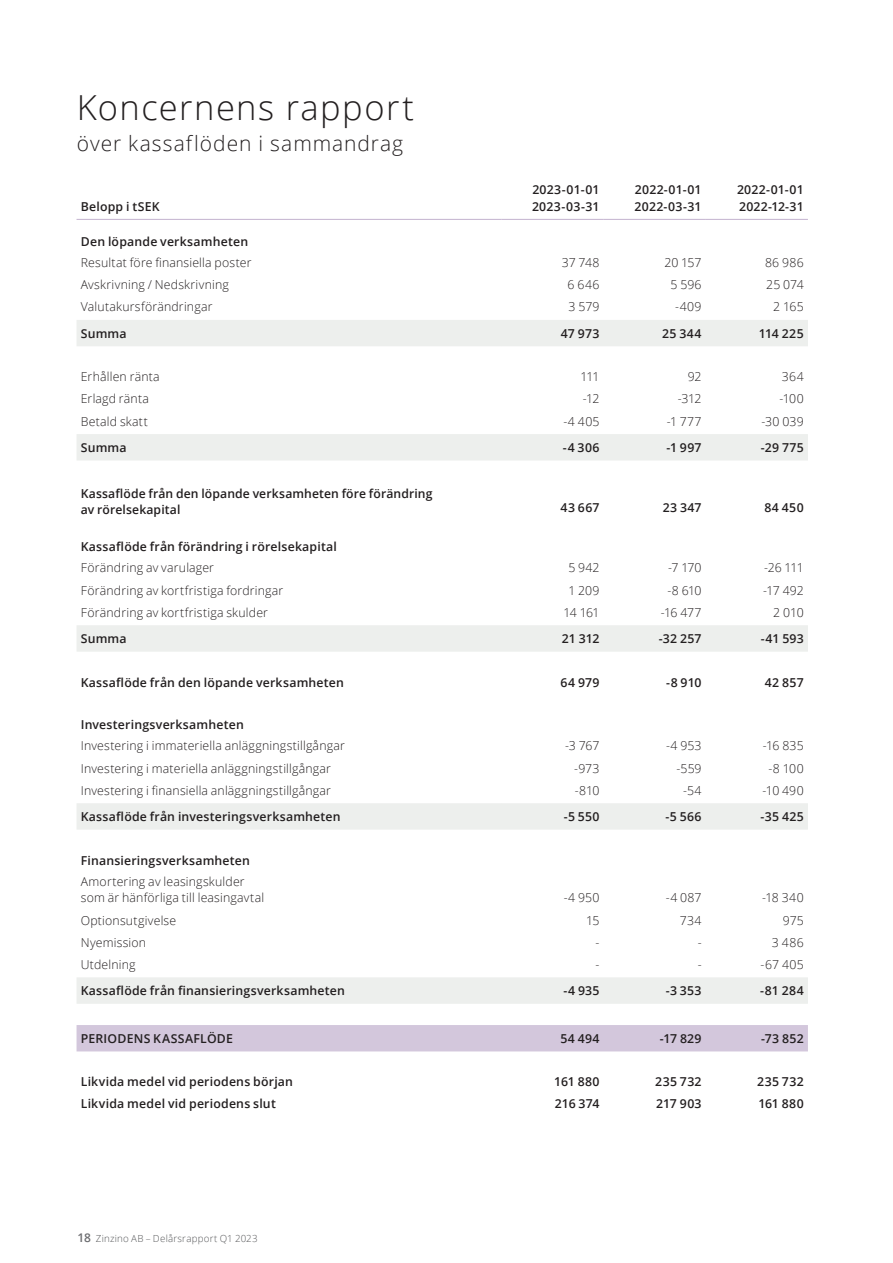
<style>
.page{position:relative;width:893px;height:1263px;background:#fff}
.page>*{position:absolute;margin:0;border:0;box-sizing:border-box;transform-origin:0 0}
.Headline{font:300 34.5px "Open Sans";letter-spacing:.04em;color:#231f20}
.Subhead_14{font:300 21px "Open Sans";letter-spacing:.045em;color:#231f20}
.t1{font:300 12.3px/16.5px "Open Sans";letter-spacing:.015em;color:#231f20}
.t2{font:600 12.3px/16.5px "Open Sans";letter-spacing:.015em;color:#231f20}
.t3{font:300 9.75px "Open Sans";letter-spacing:.025em;color:#57585a}
.s1{font-weight:600;font-size:12px;color:#6c6d70}
</style>
<div class="page">
<svg style="left:77px;top:320px;width:731px;height:684px"></svg>
<div style="left:77px;top:1025px;width:731px;height:26px;background:#d3c7dc"></div>
<hr style="left:77px;top:219px;width:425px;height:1px;background:#c3b2cf">
<hr style="left:502px;top:219px;width:102px;height:1px;background:#c3b2cf">
<hr style="left:604px;top:219px;width:102px;height:1px;background:#c3b2cf">
<hr style="left:706px;top:219px;width:102px;height:1px;background:#c3b2cf">
<p class="Headline" style="left:77px;top:84px;width:339px">Koncernens rapport</p>
<p class="Subhead_14" style="left:77px;top:129px;width:328px">över kassaflöden i sammandrag</p>
<p class="t2" style="left:81px;top:198px;width:80px">Belopp i tSEK</p>
<p class="t2" style="left:532px;top:181px;width:69px">2023-01-01</p>
<p class="t2" style="left:532px;top:198px;width:69px">2023-03-31</p>
<p class="t2" style="left:635px;top:181px;width:68px">2022-01-01</p>
<p class="t2" style="left:635px;top:198px;width:69px">2022-03-31</p>
<p class="t2" style="left:737px;top:181px;width:68px">2022-01-01</p>
<p class="t2" style="left:739px;top:198px;width:66px">2022-12-31</p>
<p class="t2" style="left:81px;top:233px;width:169px">Den löpande verksamheten</p>
<p class="t1" style="left:81px;top:254px;width:172px">Resultat före finansiella poster</p>
<p class="t1" style="left:562px;top:254px;width:39px">37 748</p>
<p class="t1" style="left:664px;top:254px;width:39px">20 157</p>
<p class="t1" style="left:765px;top:254px;width:40px">86 986</p>
<p class="t1" style="left:81px;top:276px;width:150px">Avskrivning / Nedskrivning</p>
<p class="t1" style="left:568px;top:276px;width:33px">6 646</p>
<p class="t1" style="left:670px;top:276px;width:33px">5 596</p>
<p class="t1" style="left:766px;top:276px;width:39px">25 074</p>
<p class="t1" style="left:81px;top:298px;width:133px">Valutakursförändringar</p>
<p class="t1" style="left:569px;top:298px;width:33px">3 579</p>
<p class="t1" style="left:675px;top:298px;width:28px">-409</p>
<p class="t1" style="left:773px;top:298px;width:32px">2 165</p>
<p class="t2" style="left:81px;top:325px;width:47px">Summa</p>
<p class="t2" style="left:561px;top:325px;width:40px">47 973</p>
<p class="t2" style="left:662px;top:325px;width:41px">25 344</p>
<p class="t2" style="left:759px;top:325px;width:46px">114 225</p>
<p class="t1" style="left:81px;top:368px;width:81px">Erhållen ränta</p>
<p class="t1" style="left:580px;top:368px;width:21px">111</p>
<p class="t1" style="left:688px;top:368px;width:15px">92</p>
<p class="t1" style="left:782px;top:368px;width:23px">364</p>
<p class="t1" style="left:81px;top:390px;width:70px">Erlagd ränta</p>
<p class="t1" style="left:583px;top:390px;width:18px">-12</p>
<p class="t1" style="left:678px;top:390px;width:25px">-312</p>
<p class="t1" style="left:779px;top:390px;width:26px">-100</p>
<p class="t1" style="left:81px;top:413px;width:69px">Betald skatt</p>
<p class="t1" style="left:563px;top:413px;width:38px">-4 405</p>
<p class="t1" style="left:667px;top:413px;width:36px">-1 777</p>
<p class="t1" style="left:762px;top:413px;width:44px">-30 039</p>
<p class="t2" style="left:81px;top:439px;width:47px">Summa</p>
<p class="t2" style="left:563px;top:439px;width:38px">-4 306</p>
<p class="t2" style="left:666px;top:439px;width:37px">-1 997</p>
<p class="t2" style="left:761px;top:439px;width:44px">-29 775</p>
<p class="t2" style="left:81px;top:485px;width:353px">Kassaflöde från den löpande verksamheten före förändring av rörelsekapital</p>
<p class="t2" style="left:560px;top:499px;width:41px">43 667</p>
<p class="t2" style="left:663px;top:499px;width:40px">23 347</p>
<p class="t2" style="left:764px;top:499px;width:41px">84 450</p>
<p class="t2" style="left:81px;top:538px;width:258px">Kassaflöde från förändring i rörelsekapital</p>
<p class="t1" style="left:81px;top:559px;width:135px">Förändring av varulager</p>
<p class="t1" style="left:568px;top:559px;width:33px">5 942</p>
<p class="t1" style="left:668px;top:559px;width:35px">-7 170</p>
<p class="t1" style="left:764px;top:559px;width:41px">-26 111</p>
<p class="t1" style="left:81px;top:581px;width:204px">Förändring av kortfristiga fordringar</p>
<p class="t1" style="left:568px;top:581px;width:33px">1 209</p>
<p class="t1" style="left:667px;top:581px;width:36px">-8 610</p>
<p class="t1" style="left:763px;top:581px;width:42px">-17 492</p>
<p class="t1" style="left:81px;top:604px;width:189px">Förändring av kortfristiga skulder</p>
<p class="t1" style="left:563px;top:604px;width:38px">14 161</p>
<p class="t1" style="left:661px;top:604px;width:42px">-16 477</p>
<p class="t1" style="left:773px;top:604px;width:32px">2 010</p>
<p class="t2" style="left:81px;top:630px;width:47px">Summa</p>
<p class="t2" style="left:562px;top:630px;width:39px">21 312</p>
<p class="t2" style="left:659px;top:630px;width:44px">-32 257</p>
<p class="t2" style="left:761px;top:630px;width:44px">-41 593</p>
<p class="t2" style="left:81px;top:674px;width:265px">Kassaflöde från den löpande verksamheten</p>
<p class="t2" style="left:561px;top:674px;width:41px">64 979</p>
<p class="t2" style="left:666px;top:674px;width:37px">-8 910</p>
<p class="t2" style="left:765px;top:674px;width:40px">42 857</p>
<p class="t2" style="left:81px;top:716px;width:165px">Investeringsverksamheten</p>
<p class="t1" style="left:81px;top:737px;width:266px">Investering i immateriella anläggningstillgångar</p>
<p class="t1" style="left:565px;top:737px;width:36px">-3 767</p>
<p class="t1" style="left:666px;top:737px;width:37px">-4 953</p>
<p class="t1" style="left:763px;top:737px;width:42px">-16 835</p>
<p class="t1" style="left:81px;top:759px;width:252px">Investering i materiella anläggningstillgångar</p>
<p class="t1" style="left:574px;top:759px;width:27px">-973</p>
<p class="t1" style="left:677px;top:759px;width:27px">-559</p>
<p class="t1" style="left:768px;top:759px;width:37px">-8 100</p>
<p class="t1" style="left:81px;top:782px;width:252px">Investering i finansiella anläggningstillgångar</p>
<p class="t1" style="left:575px;top:782px;width:26px">-810</p>
<p class="t1" style="left:683px;top:782px;width:20px">-54</p>
<p class="t1" style="left:762px;top:782px;width:43px">-10 490</p>
<p class="t2" style="left:81px;top:808px;width:261px">Kassaflöde från investeringsverksamheten</p>
<p class="t2" style="left:564px;top:808px;width:37px">-5 550</p>
<p class="t2" style="left:666px;top:808px;width:38px">-5 566</p>
<p class="t2" style="left:760px;top:808px;width:45px">-35 425</p>
<p class="t2" style="left:81px;top:851px;width:171px">Finansieringsverksamheten</p>
<p class="t1" style="left:81px;top:873px;width:185px">Amortering av leasingskulder som är hänförliga till leasingavtal</p>
<p class="t1" style="left:564px;top:889px;width:37px">-4 950</p>
<p class="t1" style="left:666px;top:889px;width:37px">-4 087</p>
<p class="t1" style="left:762px;top:889px;width:43px">-18 340</p>
<p class="t1" style="left:81px;top:911px;width:97px">Optionsutgivelse</p>
<p class="t1" style="left:586px;top:911px;width:15px">15</p>
<p class="t1" style="left:680px;top:911px;width:23px">734</p>
<p class="t1" style="left:783px;top:911px;width:22px">975</p>
<p class="t1" style="left:81px;top:934px;width:67px">Nyemission</p>
<p class="t1" style="left:596px;top:934px;width:5px">-</p>
<p class="t1" style="left:698px;top:934px;width:5px">-</p>
<p class="t1" style="left:772px;top:934px;width:33px">3 486</p>
<p class="t1" style="left:81px;top:956px;width:56px">Utdelning</p>
<p class="t1" style="left:596px;top:956px;width:5px">-</p>
<p class="t1" style="left:698px;top:956px;width:5px">-</p>
<p class="t1" style="left:760px;top:956px;width:45px">-67 405</p>
<p class="t2" style="left:81px;top:982px;width:266px">Kassaflöde från finansieringsverksamheten</p>
<p class="t2" style="left:563px;top:982px;width:38px">-4 935</p>
<p class="t2" style="left:666px;top:982px;width:37px">-3 353</p>
<p class="t2" style="left:760px;top:982px;width:45px">-81 284</p>
<p class="t2" style="left:81px;top:1030px;width:154px">PERIODENS KASSAFLÖDE</p>
<p class="t2" style="left:560px;top:1030px;width:41px">54 494</p>
<p class="t2" style="left:660px;top:1030px;width:43px">-17 829</p>
<p class="t2" style="left:761px;top:1030px;width:44px">-73 852</p>
<p class="t2" style="left:81px;top:1073px;width:214px">Likvida medel vid periodens början</p>
<p class="t2" style="left:554px;top:1073px;width:47px">161 880</p>
<p class="t2" style="left:655px;top:1073px;width:48px">235 732</p>
<p class="t2" style="left:757px;top:1073px;width:48px">235 732</p>
<p class="t2" style="left:81px;top:1095px;width:197px">Likvida medel vid periodens slut</p>
<p class="t2" style="left:555px;top:1095px;width:46px">216 374</p>
<p class="t2" style="left:656px;top:1095px;width:47px">217 903</p>
<p class="t2" style="left:758px;top:1095px;width:47px">161 880</p>
<p class="t3" style="left:78px;top:1231px;width:182px"><span class="s1">18</span> Zinzino AB – Delårsrapport Q1 2023</p>
</div>
